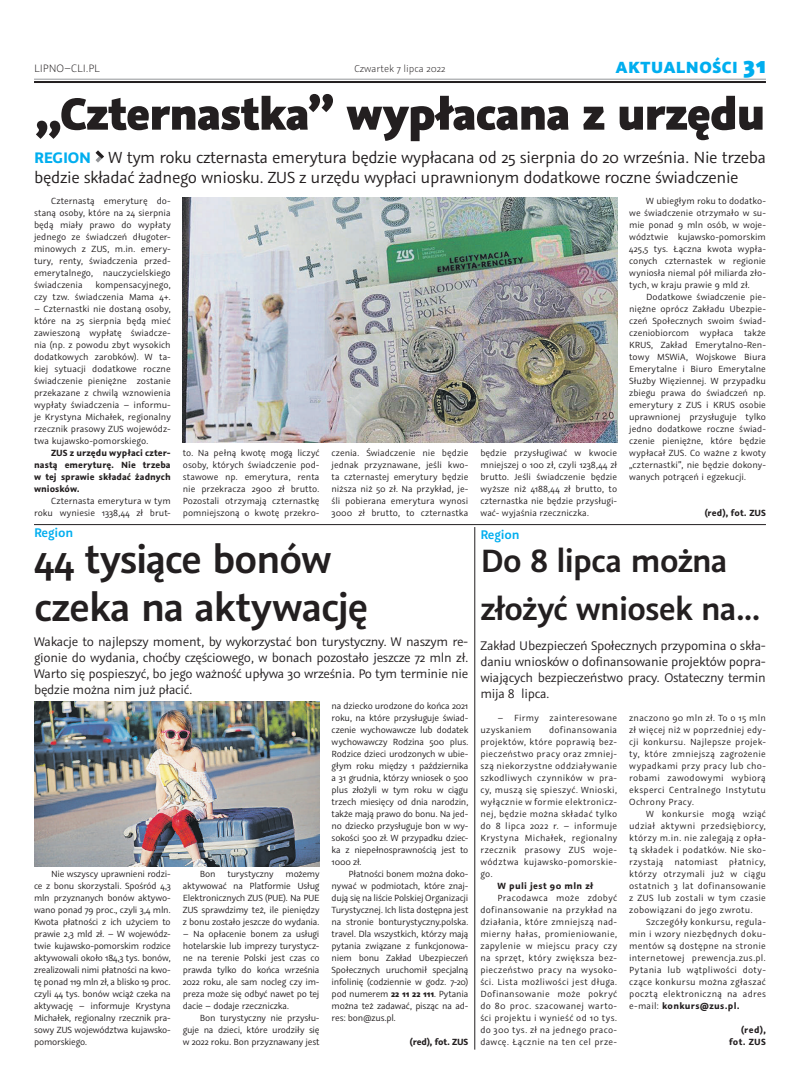
<style>
.page{position:relative;width:800px;height:1078px;background:#fff}
.page>*{position:absolute;margin:0;border:0;box-sizing:border-box;transform-origin:0 0}
.t1{font:800 50px "Graublau Sans";letter-spacing:-.015em;color:#231f20}
.t2{font:600 44px/48px "Graublau Sans";letter-spacing:-.035em;color:#231f20}
.t3{font:600 36px/48px "Graublau Sans";letter-spacing:-.03em;color:#231f20}
.t4{font:18px/20px "Graublau Sans";letter-spacing:-.02em;color:#231f20}
.t5{font:800 18px "Graublau Sans";letter-spacing:.03em;color:#00aeef}
.t6{font:14px/16px "Graublau Sans";letter-spacing:-.02em;color:#231f20;text-align:justify}
.t7{font:600 14px "Graublau Sans";letter-spacing:-.01em;color:#00aeef}
.t8{font:300 12px "Graublau Sans";color:#231f20}
.t9{font:300 11px "Graublau Sans";color:#231f20}
.t10{font:10px/12px "Graublau Sans";color:#231f20;text-align:justify}
.t11{font:700 10px/12px "Graublau Sans";letter-spacing:.01em;color:#231f20;text-align:justify}
.t12{font:10px/12px "Graublau Sans";letter-spacing:.025em;color:#231f20}
.t13{font:700 10px "Graublau Sans";letter-spacing:.03em;color:#231f20}
.t14{font:700 10px "Graublau Sans";letter-spacing:-.01em;color:#231f20}
.t15{font:700 10px/12px "Graublau Sans";letter-spacing:.035em;color:#231f20;text-align:right}
.s1{font-size:26px}
.s2{font-weight:700;font-size:17px;color:#00aeef}
.s3{font-weight:700}
</style>
<div class="page">
<hr style="left:34px;top:79px;width:731px;height:1px;background:#939598">
<hr style="left:34px;top:81px;width:731px;height:2px;background:#231f20">
<hr style="left:34px;top:524px;width:731px;height:1px;background:#231f20">
<hr style="left:474px;top:527px;width:1px;height:522px;background:#231f20">
<svg style="left:95px;top:150px;width:9px;height:12px"></svg>
<img style="left:183px;top:198px;width:434px;height:244px">
<img style="left:34px;top:701px;width:285px;height:164px">
<p class="t8" style="left:34px;top:61px;width:67px">LIPNO–CLI.PL</p>
<p class="t9" style="left:354px;top:62px;width:92px">Czwartek 7 lipca 2022</p>
<h3 class="t5" style="left:615px;top:55px;width:152px">aktualności <span class="s1">31</span></h3>
<h1 class="t1" style="left:34px;top:80px;width:732px">„Czternastka” wypłacana z urzędu</h1>
<h3 class="t4" style="left:34px;top:147px;width:733px"><span class="s2">REGION</span> W tym roku czternasta emerytura będzie wypłacana od 25 sierpnia do 20 września. Nie trzeba będzie składać żadnego wniosku. ZUS z urzędu wypłaci uprawnionym dodatkowe roczne świadczenie</h3>
<p class="t10" style="left:629px;top:195px;width:138px;text-indent:17px">W ubiegłym roku to dodatko&shy;we świadczenie otrzymało w su&shy;mie ponad 9 mln osób, w woje&shy;wództwie kujawsko-pomorskim 425,5 tys. Łączna kwota wypła&shy;conych czternastek w regionie wyniosła niemal pół miliarda zło&shy;tych, w kraju prawie 9 mld zł.</p>
<p class="t10" style="left:629px;top:291px;width:138px;text-indent:17px">Dodatkowe świadczenie pie&shy;niężne oprócz Zakładu Ubezpie&shy;czeń Społecznych swoim świad&shy;czeniobiorcom wypłaca także KRUS, Zakład Emerytalno-Ren&shy;towy MSWiA, Wojskowe Biura Emerytalne i Biuro Emerytalne Służby Więziennej. W przypadku zbiegu prawa do świadczeń np. emerytury z ZUS i KRUS osobie uprawnionej przysługuje tylko jedno dodatkowe roczne świad&shy;czenie pieniężne, które będzie wypłacał ZUS. Co ważne z kwoty „czternastki”, nie będzie dokony&shy;wanych potrąceń i egzekucji.</p>
<p class="t11" style="left:704px;top:507px;width:63px">(red), fot. ZUS</p>
<p class="t10" style="left:34px;top:195px;width:138px;text-indent:17px">Czternastą emeryturę do&shy;staną osoby, które na 24 sierpnia będą miały prawo do wypłaty jednego ze świadczeń długoter&shy;minowych z ZUS, m.in. emery&shy;tury, renty, świadczenia przed&shy;emerytalnego, nauczycielskiego świadczenia</p>
<p class="t10" style="left:34px;top:279px;width:138px;text-align:right">kompensacyjnego,<br>czy tzw. świadczenia Mama 4+.</p>
<p class="t10" style="left:34px;top:303px;width:138px">– Czternastki nie dostaną osoby, które na 25 sierpnia będą mieć zawieszoną wypłatę świadcze&shy;nia (np. z powodu zbyt wysokich dodatkowych zarobków). W ta&shy;kiej sytuacji dodatkowe roczne świadczenie pieniężne zostanie przekazane z chwilą wznowienia wypłaty świadczenia – informu&shy;je Krystyna Michałek, regionalny rzecznik prasowy ZUS wojewódz&shy;twa kujawsko-pomorskiego.</p>
<p class="t11" style="left:34px;top:447px;width:138px;text-indent:17px">ZUS z urzędu wypłaci czter&shy;nastą emeryturę. Nie trzeba w tej sprawie składać żadnych wniosków.</p>
<p class="t10" style="left:34px;top:495px;width:138px;text-align:right">Czternasta emerytura w tym roku wyniesie 1338,44 zł brut-</p>
<h3 class="t7" style="left:34px;top:524px;width:41px">Region</h3>
<h3 class="t7" style="left:480px;top:525px;width:41px">Region</h3>
<h3 class="t3" style="left:480px;top:536px;width:282px">Do 8 lipca można złożyć wniosek na...</h3>
<p class="t10" style="left:183px;top:447px;width:138px">to. Na pełną kwotę mogą liczyć osoby, których świadczenie pod&shy;stawowe np. emerytura, renta nie przekracza 2900 zł brutto.<br>Pozostali otrzymają czternastkę pomniejszoną o kwotę przekro-</p>
<p class="t10" style="left:331px;top:447px;width:138px">czenia. Świadczenie nie będzie jednak przyznawane, jeśli kwo&shy;ta czternastej emerytury będzie niższa niż 50 zł. Na przykład, je&shy;śli pobierana emerytura wynosi 3000 zł brutto, to czternastka</p>
<p class="t10" style="left:480px;top:447px;width:138px">będzie przysługiwać w kwocie mniejszej o 100 zł, czyli 1238,44 zł brutto. Jeśli świadczenie będzie wyższe niż 4188,44 zł brutto, to czternastka nie będzie przysługi&shy;wać- wyjaśnia rzeczniczka.</p>
<h2 class="t2" style="left:34px;top:534px;width:336px">44 tysiące bonów czeka na aktywację</h2>
<p class="t6" style="left:34px;top:633px;width:435px">Wakacje to najlepszy moment, by wykorzystać bon turystyczny. W naszym re&shy;gionie do wydania, choćby częściowego, w bonach pozostało jeszcze 72 mln zł.<br>Warto się pospieszyć, bo jego ważność upływa 30 września. Po tym terminie nie będzie można nim już płacić.</p>
<h3 class="t6" style="left:480px;top:637px;width:287px">Zakład Ubezpieczeń Społecznych przypomina o skła&shy;daniu wniosków o dofinansowanie projektów popra&shy;wiających bezpieczeństwo pracy. Ostateczny termin mija 8 lipca.</h3>
<p class="t10" style="left:331px;top:699px;width:138px">na dziecko urodzone do końca 2021 roku, na które przysługuje świad&shy;czenie wychowawcze lub dodatek wychowawczy Rodzina 500 plus.<br>Rodzice dzieci urodzonych w ubie&shy;głym roku między 1 października a 31 grudnia, którzy wniosek o 500 plus złożyli w tym roku w ciągu trzech miesięcy od dnia narodzin, także mają prawo do bonu. Na jed&shy;no dziecko przysługuje bon w wy&shy;sokości 500 zł. W przypadku dziec&shy;ka z niepełnosprawnością jest to 1000 zł.</p>
<p class="t10" style="left:331px;top:867px;width:138px;text-indent:17px">Płatności bonem można doko&shy;nywać w podmiotach, które znaj&shy;dują się na liście Polskiej Organizacji Turystycznej. Ich lista dostępna jest na stronie bonturystyczny.polska. travel. Dla wszystkich, którzy mają pytania związane z funkcjonowa&shy;niem bonu Zakład Ubezpieczeń Społecznych uruchomił specjalną infolinię (codziennie w godz. 7-20) pod numerem <span class="s3">22 11 22 111</span>. Pytania można też zadawać, pisząc na ad&shy;res: bon@zus.pl.</p>
<p class="t14" style="left:410px;top:1034px;width:60px">(red), fot. ZUS</p>
<p class="t10" style="left:629px;top:711px;width:138px">znaczono 90 mln zł. To o 15 mln zł więcej niż w poprzedniej edy&shy;cji konkursu. Najlepsze projek&shy;ty, które zmniejszą zagrożenie wypadkami przy pracy lub cho&shy;robami zawodowymi wybiorą eksperci Centralnego Instytutu Ochrony Pracy.</p>
<p class="t10" style="left:629px;top:807px;width:138px;text-indent:17px">W konkursie mogą wziąć udział aktywni przedsiębiorcy, którzy m.in. nie zalegają z opła&shy;tą składek i podatków. Nie sko&shy;rzystają natomiast płatnicy, którzy otrzymali już w ciągu ostatnich 3 lat dofinansowanie z ZUS lub zostali w tym czasie zobowiązani do jego zwrotu.</p>
<p class="t10" style="left:629px;top:915px;width:138px;text-indent:17px">Szczegóły konkursu, regula&shy;min i wzory niezbędnych doku&shy;mentów są dostępne na stronie internetowej prewencja.zus.pl.<br>Pytania lub wątpliwości doty&shy;czące konkursu można zgłaszać pocztą elektroniczną na adres e-mail: <span class="s3">konkurs@zus.pl.</span></p>
<p class="t15" style="left:728px;top:1023px;width:38px">(red), fot. ZUS</p>
<p class="t12" style="left:480px;top:711px;width:138px;text-indent:17px">– Firmy zainteresowane uzyskaniem</p>
<p class="t10" style="left:480px;top:723px;width:138px;text-indent:69px">dofinansowania projektów, które poprawią bez&shy;pieczeństwo pracy oraz zmniej&shy;szą niekorzystne oddziaływanie szkodliwych czynników w pra&shy;cy, muszą się spieszyć. Wnioski, wyłącznie w formie elektronicz&shy;nej, będzie można składać tylko do 8 lipca 2022 r. – informuje Krystyna Michałek, regionalny rzecznik prasowy ZUS woje&shy;wództwa kujawsko-pomorskie&shy;go.</p>
<p class="t13" style="left:497px;top:878px;width:97px">W puli jest 90 mln zł</p>
<p class="t10" style="left:480px;top:891px;width:138px;text-indent:17px">Pracodawca może zdobyć dofinansowanie na przykład na działania, które zmniejszą nad&shy;mierny hałas, promieniowanie, zapylenie w miejscu pracy czy na sprzęt, który zwiększa bez&shy;pieczeństwo pracy na wysoko&shy;ści. Lista możliwości jest długa.<br>Dofinansowanie może pokryć do 80 proc. szacowanej warto&shy;ści projektu i wynieść od 10 tys. do 300 tys. zł na jednego praco&shy;dawcę. Łącznie na ten cel prze-</p>
<p class="t10" style="left:34px;top:867px;width:138px;text-indent:17px">Nie wszyscy uprawnieni rodzi&shy;ce z bonu skorzystali. Spośród 4,3 mln przyznanych bonów aktywo&shy;wano ponad 79 proc., czyli 3,4 mln.<br>Kwota płatności z ich użyciem to prawie 2,3 mld zł. – W wojewódz&shy;twie kujawsko-pomorskim rodzice aktywowali około 184,3 tys. bonów, zrealizowali nimi płatności na kwo&shy;tę ponad 119 mln zł, a blisko 19 proc. czyli 44 tys. bonów wciąż czeka na aktywację – informuje Krystyna Michałek, regionalny rzecznik pra&shy;sowy ZUS województwa kujawsko&shy;pomorskiego.</p>
<p class="t10" style="left:183px;top:867px;width:138px;text-indent:17px">Bon turystyczny możemy aktywować na Platformie Usług Elektronicznych ZUS (PUE). Na PUE ZUS sprawdzimy też, ile pieniędzy z bonu zostało jeszcze do wydania.</p>
<p class="t10" style="left:183px;top:927px;width:138px">– Na opłacenie bonem za usługi hotelarskie lub imprezy turystycz&shy;ne na terenie Polski jest czas co prawda tylko do końca września 2022 roku, ale sam nocleg czy im&shy;preza może się odbyć nawet po tej dacie – dodaje rzeczniczka.</p>
<p class="t10" style="left:183px;top:1011px;width:138px;text-indent:17px">Bon turystyczny nie przysłu&shy;guje na dzieci, które urodziły się w 2022 roku. Bon przyznawany jest</p>
</div>
